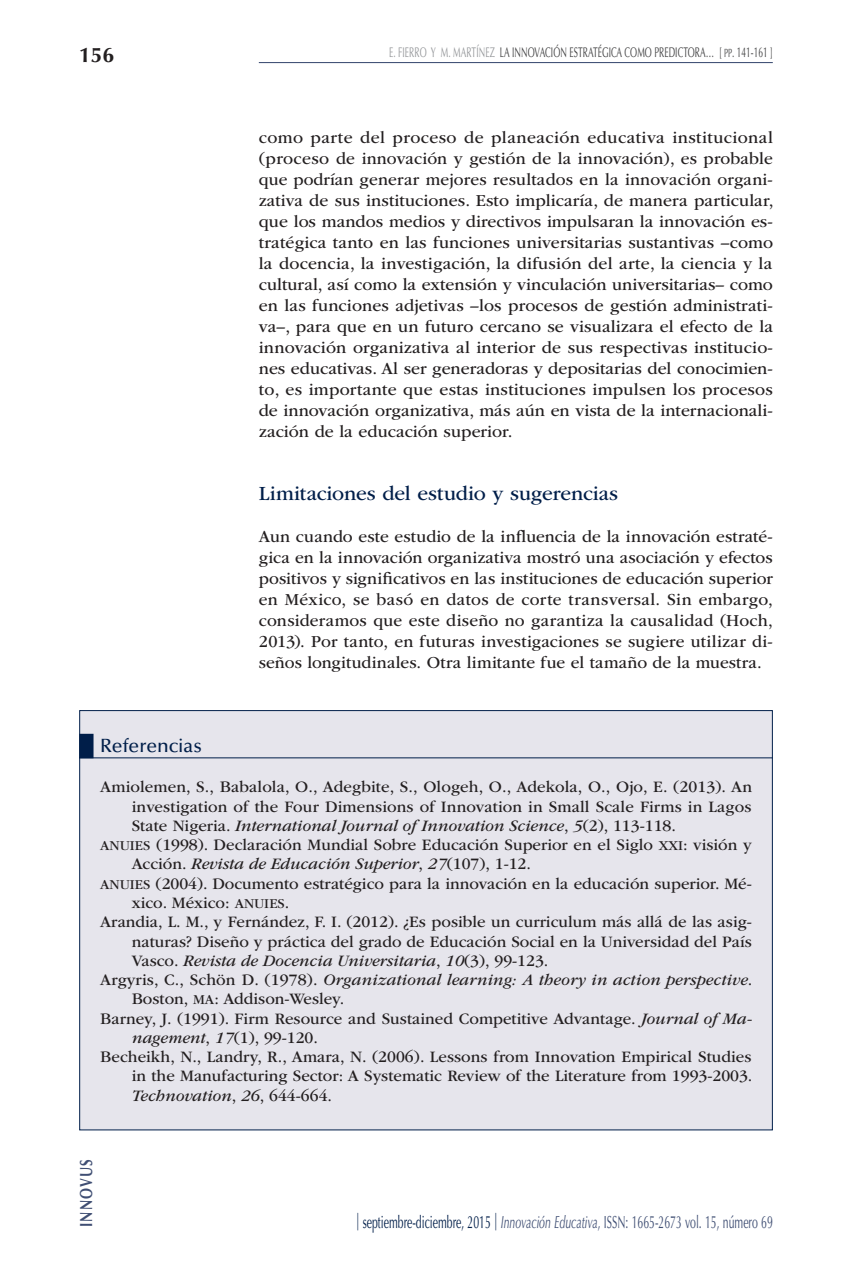
<style>
.page{position:relative;width:862px;height:1274px;background:#fff}
.page>*{position:absolute;margin:0;border:0;box-sizing:border-box;transform-origin:0 0}
.t1{font:21px "ITC Garamond Std";letter-spacing:-.005em;color:#001e49}
.t2{font:700 21px "Optima LT Std";color:#231f20}
.t3{font:500 19.25px "Optima LT Std";letter-spacing:-.005em;color:#001e49}
.t4{font:17.5px/21px "ITC Garamond Std";color:#231f20;text-align:justify}
.t5{font:17.5px "Optima LT Std";color:#3f4e73;scale:.6 1}
.t6{font:700 17.5px "Optima LT Std";letter-spacing:.1em;color:#3f4e73;scale:.75 1}
.t7{font:16.62px "ITC Garamond Std";color:#231f20}
.t8{font:italic 16.62px "ITC Garamond Std";color:#231f20}
.t9{font:14px "Optima LT Std";letter-spacing:.01em;color:#3e3e3f;scale:.6 1}
.s1{color:#939598}
.s2{font-family:"Optima LT Std SC850";font-size:11.9px}
.s3{font-style:normal}
.s4{font-family:"ITC Garamond Std Bk SC850";font-size:14.17px}
.s5{font-style:italic}
.s6{color:#001e49}
</style>
<div class="page">
<hr style="left:259px;top:62px;width:513px;height:1px;background:#32446b">
<div style="left:79px;top:710px;width:693px;height:420px;background:#e6e5ec;border:1px solid #001e49"></div>
<div style="left:79px;top:733px;width:14px;height:25px;background:#001e49"></div>
<hr style="left:79px;top:757px;width:693px;height:1px;background:#001e49">
<p class="t2" style="left:79px;top:42px;width:37px">156</p>
<p class="t9" style="left:389px;top:44px;width:641px"><span class="s1">E. FIERRO Y M. MARTÍNEZ</span> LA INNOVACIÓN ESTRATÉGICA COMO PREDICTORA… [ <span class="s2">pp</span>. 141-161 ]</p>
<p class="t4" style="left:259px;top:127px;width:516px">como parte del proceso de planeación educativa institucional (proceso de innovación y gestión de la innovación), es probable que podrían generar mejores resultados en la innovación organi&shy;zativa de sus instituciones. Esto implicaría, de manera particular, que los mandos medios y directivos impulsaran la innovación es&shy;tratégica tanto en las funciones universitarias sustantivas –como la docencia, la investigación, la difusión del arte, la ciencia y la cultural, así como la extensión y vinculación universitarias– como en las funciones adjetivas –los procesos de gestión administrati&shy;va–, para que en un futuro cercano se visualizara el efecto de la innovación organizativa al interior de sus respectivas institucio&shy;nes educativas. Al ser generadoras y depositarias del conocimien&shy;to, es importante que estas instituciones impulsen los procesos de innovación organizativa, más aún en vista de la internacionali&shy;zación de la educación superior.</p>
<p class="t1" style="left:259px;top:482px;width:361px">Limitaciones del estudio y sugerencias</p>
<p class="t4" style="left:259px;top:526px;width:515px">Aun cuando este estudio de la influencia de la innovación estraté&shy;gica en la innovación organizativa mostró una asociación y efectos positivos y significativos en las instituciones de educación superior en México, se basó en datos de corte transversal. Sin embargo, consideramos que este diseño no garantiza la causalidad (Hoch, 2013). Por tanto, en futuras investigaciones se sugiere utilizar di&shy;seños longitudinales. Otra limitante fue el tamaño de la muestra.</p>
<p class="t3" style="left:100px;top:735px;width:103px">Referencias</p>
<p class="t7" style="left:100px;top:778px;width:653px">Amiolemen, S., Babalola, O., Adegbite, S., Ologeh, O., Adekola, O., Ojo, E. (2013). An</p>
<p class="t7" style="left:132px;top:797px;width:621px">investigation of the Four Dimensions of Innovation in Small Scale Firms in Lagos</p>
<p class="t8" style="left:132px;top:816px;width:545px"><span class="s3">State Nigeria.</span> International Journal of Innovation Science<span class="s3">,</span> 5<span class="s3">(2), 113-118.</span></p>
<p class="t7" style="left:100px;top:835px;width:653px"><span class="s4">ANUIES</span> (1998). Declaración Mundial Sobre Educación Superior en el Siglo <span class="s4">XXI</span>: visión y</p>
<p class="t8" style="left:132px;top:855px;width:401px"><span class="s3">Acción.</span> Revista de Educación Superior<span class="s3">,</span> 27<span class="s3">(107), 1-12.</span></p>
<p class="t7" style="left:100px;top:874px;width:653px"><span class="s4">ANUIES</span> (2004). Documento estratégico para la innovación en la educación superior. Mé-</p>
<p class="t7" style="left:132px;top:893px;width:159px">xico. México: <span class="s4">ANUIES</span>.</p>
<p class="t7" style="left:100px;top:912px;width:653px">Arandia, L. M., y Fernández, F. I. (2012). ¿Es posible un curriculum más allá de las asig-</p>
<p class="t7" style="left:132px;top:932px;width:621px">naturas? Diseño y práctica del grado de Educación Social en la Universidad del País</p>
<p class="t8" style="left:132px;top:951px;width:418px"><span class="s3">Vasco.</span> Revista de Docencia Universitaria<span class="s3">,</span> 10<span class="s3">(3), 99-123.</span></p>
<p class="t8" style="left:100px;top:970px;width:654px"><span class="s3">Argyris, C., Schön D. (1978).</span> Organizational learning: A theory in action perspective<span class="s3">.</span></p>
<p class="t7" style="left:132px;top:989px;width:214px">Boston, <span class="s4">MA</span>: Addison-Wesley.</p>
<p class="t7" style="left:100px;top:1009px;width:653px">Barney, J. (1991). Firm Resource and Sustained Competitive Advantage. <span class="s5">Journal of Ma-</span></p>
<p class="t7" style="left:132px;top:1028px;width:188px"><span class="s5">nagement</span>, <span class="s5">17</span>(1), 99-120.</p>
<p class="t7" style="left:100px;top:1047px;width:653px">Becheikh, N., Landry, R., Amara, N. (2006). Lessons from Innovation Empirical Studies</p>
<p class="t7" style="left:132px;top:1066px;width:622px">in the Manufacturing Sector: A Systematic Review of the Literature from 1993-2003.</p>
<p class="t8" style="left:132px;top:1086px;width:202px">Technovation<span class="s3">,</span> 26<span class="s3">, 644-664.</span></p>
<p class="t6" style="left:76px;top:1227px;width:93px;rotate:-90deg">INNOVUS</p>
<p class="t5" style="left:356px;top:1211px;width:696px"><span class="s6">| septiembre-diciembre, 2015 |</span> <span class="s5">Innovación Educativa</span>, ISSN: 1665-2673 vol. 15, número 69</p>
</div>
